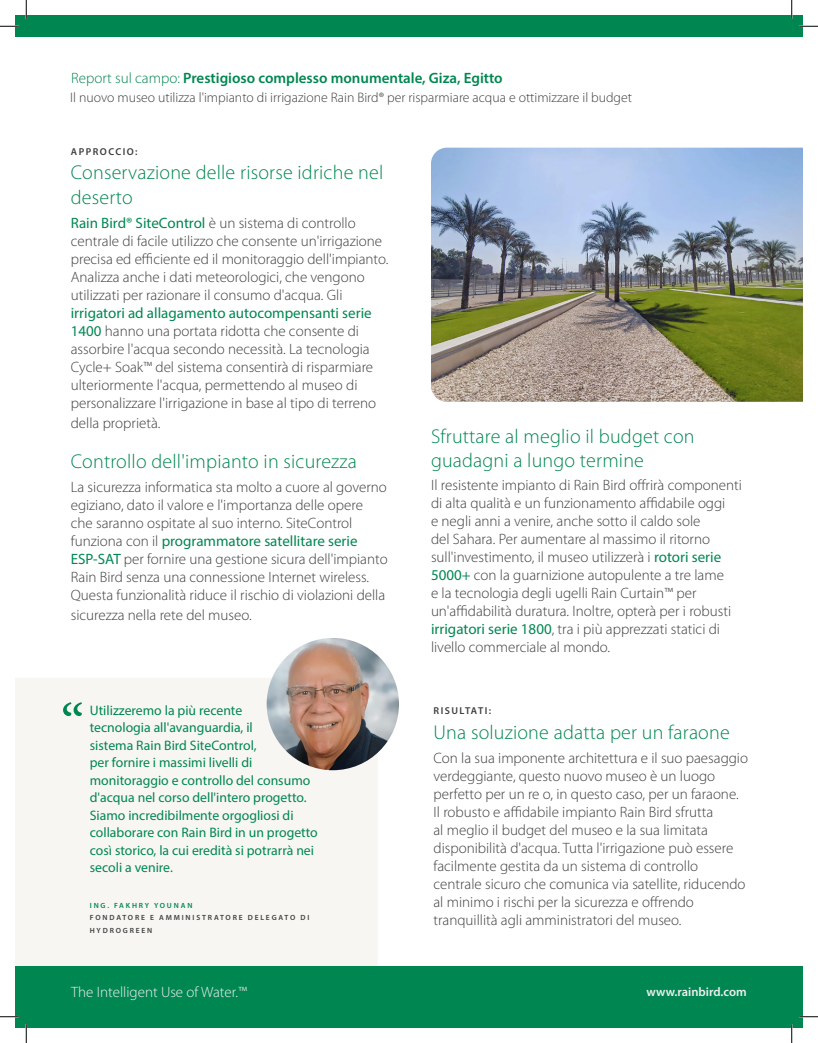
<style>
.page{position:relative;width:818px;height:1043px;background:#fff}
.page>*{position:absolute;margin:0;border:0;box-sizing:border-box;transform-origin:0 0}
.t1{font:60px "Minion Pro";color:#008751}
.Challenge___Solution{font:300 20px/25px "Myriad Pro";letter-spacing:.01em;color:#008751}
.t2{font:300 15px/18px "Myriad Pro";color:#3e3e3f}
.t3{font:600 15px "Myriad Pro";color:#008751}
.t4{font:300 15px "Myriad Pro";color:#f0f0f0}
.t5{font:13.75px/17.5px "Myriad Pro";color:#008751}
.t6{font:300 13.75px "Myriad Pro";color:#3e3e3f}
.t7{font:600 12.5px "Myriad Pro";color:#f0f0f0}
.Green_All_Caps_Subti{font:600 10px "Myriad Pro";letter-spacing:.145em;color:#3e3e3f}
.Subtitle__CAPS{font:600 7.5px/12.5px "Myriad Pro";letter-spacing:.245em;color:#3e3e3f}
.Subtitle__CAPS-2{font:600 7.5px "Myriad Pro";letter-spacing:.245em;color:#008751}
.s1{font-weight:300}
.s2{font-weight:400;color:#008751}
</style>
<div class="page">
<img style="left:431px;top:148px;width:371px;height:254px">
<div style="left:15px;top:678px;width:363px;height:288px;background:#f8f6f3"></div>
<div style="left:15px;top:15px;width:787px;height:21px;background:#008751"></div>
<div style="left:15px;top:966px;width:787px;height:62px;background:#008751"></div>
<img style="left:266px;top:638px;width:133px;height:132px;border-radius:66px">
<svg style="left:0;top:25px;width:19px;height:2px"></svg>
<svg style="left:799px;top:25px;width:19px;height:2px"></svg>
<svg style="left:0;top:1015px;width:19px;height:2px"></svg>
<svg style="left:799px;top:1015px;width:19px;height:2px"></svg>
<svg style="left:25px;top:0;width:2px;height:19px"></svg>
<svg style="left:25px;top:1024px;width:2px;height:18px"></svg>
<svg style="left:790px;top:0;width:2px;height:19px"></svg>
<svg style="left:790px;top:1024px;width:2px;height:18px"></svg>
<p class="t3" style="left:71px;top:68px;width:433px"><span class="s1">Report sul campo:</span> Prestigioso complesso monumentale, Giza, Egitto</p>
<p class="t6" style="left:70px;top:89px;width:563px">Il nuovo museo utilizza l'impianto di irrigazione Rain Bird® per risparmiare acqua e ottimizzare il budget</p>
<p class="Green_All_Caps_Subti" style="left:71px;top:145px;width:68px">APPROCCIO:</p>
<p class="Challenge___Solution" style="left:71px;top:160px;width:314px">Conservazione delle risorse idriche nel deserto</p>
<p class="t2" style="left:71px;top:214px;width:319px"><span class="s2">Rain Bird® SiteControl</span> è un sistema di controllo centrale di facile utilizzo che consente un'irrigazione precisa ed efficiente ed il monitoraggio dell'impianto.<br>Analizza anche i dati meteorologici, che vengono utilizzati per razionare il consumo d'acqua. Gli <span class="s2">irrigatori ad allagamento autocompensanti serie 1400</span> hanno una portata ridotta che consente di assorbire l'acqua secondo necessità. La tecnologia Cycle+ Soak™ del sistema consentirà di risparmiare ulteriormente l'acqua, permettendo al museo di personalizzare l'irrigazione in base al tipo di terreno</p>
<p class="t2" style="left:71px;top:414px;width:91px">della proprietà.</p>
<p class="Challenge___Solution" style="left:71px;top:448px;width:287px">Controllo dell'impianto in sicurezza</p>
<p class="t2" style="left:71px;top:477px;width:318px">La sicurezza informatica sta molto a cuore al governo egiziano, dato il valore e l'importanza delle opere che saranno ospitate al suo interno. SiteControl funziona con il <span class="s2">programmatore satellitare serie ESP-SAT</span> per fornire una gestione sicura dell'impianto Rain Bird senza una connessione Internet wireless.<br>Questa funzionalità riduce il rischio di violazioni della</p>
<p class="t2" style="left:71px;top:605px;width:182px">sicurezza nella rete del museo.</p>
<p class="t1" style="left:61px;top:686px;width:25px">“</p>
<p class="t5" style="left:90px;top:701px;width:229px">Utilizzeremo la più recente<br>tecnologia all'avanguardia, il<br>sistema Rain Bird SiteControl,<br>per fornire i massimi livelli di monitoraggio e controllo del consumo d'acqua nel corso dell'intero progetto.<br>Siamo incredibilmente orgogliosi di collaborare con Rain Bird in un progetto così storico, la cui eredità si potrarrà nei secoli a venire.</p>
<p class="Subtitle__CAPS-2" style="left:90px;top:900px;width:104px">ING. FAKHRY YOUNAN</p>
<p class="Subtitle__CAPS" style="left:90px;top:911px;width:221px">FONDATORE E AMMINISTRATORE DELEGATO DI<br>HYDROGREEN</p>
<p class="Challenge___Solution" style="left:431px;top:424px;width:265px;line-height:24px">Sfruttare al meglio il budget con guadagni a lungo termine</p>
<p class="t2" style="left:431px;top:476px;width:312px">Il resistente impianto di Rain Bird offrirà componenti di alta qualità e un funzionamento affidabile oggi<br>e negli anni a venire, anche sotto il caldo sole<br>del Sahara. Per aumentare al massimo il ritorno sull'investimento, il museo utilizzerà i <span class="s2">rotori serie 5000+</span> con la guarnizione autopulente a tre lame<br>e la tecnologia degli ugelli Rain Curtain™ per un'affidabilità duratura. Inoltre, opterà per i robusti <span class="s2">irrigatori serie 1800</span>, tra i più apprezzati statici di livello commerciale al mondo.</p>
<p class="Green_All_Caps_Subti" style="left:433px;top:704px;width:59px">RISULTATI:</p>
<p class="Challenge___Solution" style="left:433px;top:719px;width:298px">Una soluzione adatta per un faraone</p>
<p class="t2" style="left:433px;top:748px;width:316px">Con la sua imponente architettura e il suo paesaggio verdeggiante, questo nuovo museo è un luogo perfetto per un re o, in questo caso, per un faraone.<br>Il robusto e affidabile impianto Rain Bird sfrutta<br>al meglio il budget del museo e la sua limitata disponibilità d'acqua. Tutta l'irrigazione può essere facilmente gestita da un sistema di controllo centrale sicuro che comunica via satellite, riducendo al minimo i rischi per la sicurezza e offrendo tranquillità agli amministratori del museo.</p>
<p class="t4" style="left:71px;top:983px;width:177px">The Intelligent Use of Water.™</p>
<p class="t7" style="left:646px;top:984px;width:102px">www.rainbird.com</p>
</div>
